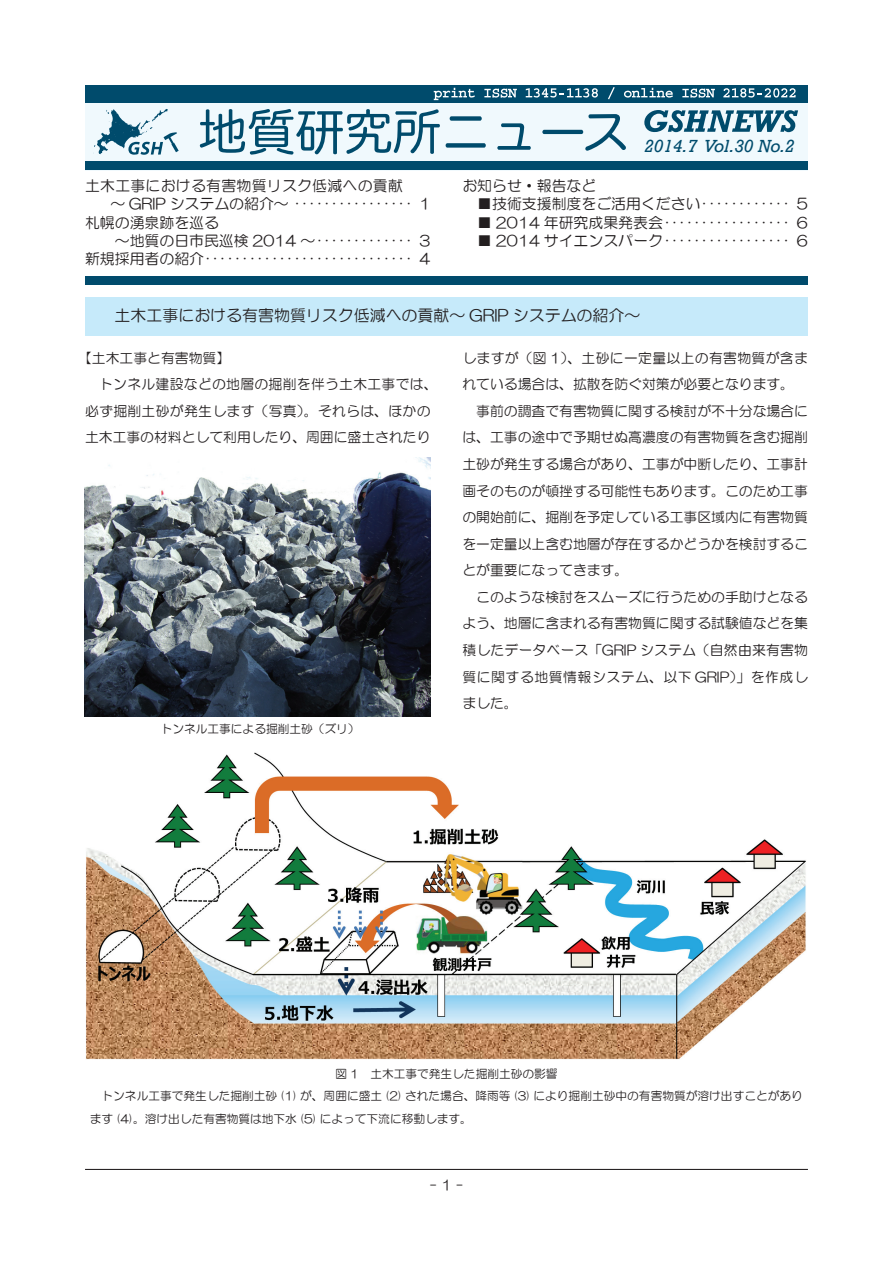
<style>
.page{position:relative;width:893px;height:1263px;background:#fff}
.page>*{position:absolute;margin:0;border:0;box-sizing:border-box;transform-origin:0 0}
.t1{font:italic 18px "Rockwell";color:#004b6c}
.t2{font:15.9px "HG Maru Gothic MPRO";color:#231f20}
.t3{font:14.85px/18px "HG Maru Gothic MPRO";color:#231f20}
.t4{font:14.85px "HG Maru Gothic MPRO";letter-spacing:.02em;color:#231f20}
.t5{font:13.8px/26.5px "HG Maru Gothic MPRO";color:#231f20}
.t6{font:13.8px/26.5px "HG Maru Gothic MPRO";letter-spacing:.02em;color:#231f20}
.t7{font:11.7px/22.4px "HG Maru Gothic MPRO";color:#231f20}
</style>
<div class="page">
<hr style="left:85px;top:1169px;width:723px;height:1px;background:#231f20">
<div style="left:85px;top:276px;width:723px;height:9px;background:#004b6c"></div>
<div style="left:85px;top:298px;width:723px;height:38px;background:#c6eafa"></div>
<img style="left:84px;top:457px;width:346px;height:259px">
<div style="left:85px;top:85px;width:723px;height:85px;background:#f0f9fd"></div>
<div style="left:85px;top:85px;width:723px;height:17px;background:#004b6c"></div>
<svg style="left:200px;top:109px;width:240px;height:46px"></svg>
<div style="left:450px;top:116px;width:32px;height:5px;background:#004b6c;border-radius:2px"></div>
<div style="left:446px;top:143px;width:40px;height:5px;background:#004b6c;border-radius:2px"></div>
<svg style="left:497px;top:123px;width:34px;height:27px"></svg>
<hr style="left:542px;top:130px;width:41px;height:4px;background:#004b6c;border-radius:2px">
<svg style="left:585px;top:114px;width:41px;height:37px"></svg>
<svg style="left:94px;top:109px;width:85px;height:46px"></svg>
<div style="left:85px;top:162px;width:723px;height:8px;background:#004b6c"></div>
<svg style="left:644px;top:110px;width:154px;height:22px"></svg>
<svg style="left:434px;top:88px;width:41px;height:12px"></svg>
<svg style="left:484px;top:89px;width:33px;height:9px"></svg>
<svg style="left:526px;top:88px;width:72px;height:10px"></svg>
<svg style="left:608px;top:87px;width:7px;height:12px"></svg>
<svg style="left:624px;top:88px;width:49px;height:10px"></svg>
<svg style="left:682px;top:89px;width:33px;height:9px"></svg>
<svg style="left:723px;top:88px;width:72px;height:10px"></svg>
<img style="left:86px;top:752px;width:720px;height:308px">
<p class="t4" style="left:85px;top:179px;width:334px">土木工事における有害物質リスク低減への貢献　</p>
<p class="t3" style="left:111px;top:195px;width:321px">～ GRIP システムの紹介～････････････････ 1</p>
<p class="t3" style="left:85px;top:213px;width:135px">札幌の湧泉跡を巡る</p>
<p class="t3" style="left:85px;top:231px;width:347px">　　～地質の日市民巡検 2014 ～･････････････ 3</p>
<p class="t3" style="left:85px;top:249px;width:347px">新規採用者の紹介････････････････････････････ 4</p>
<h1 class="t1" style="left:644px;top:136px;width:152px">2014.7 Vol.30 No.2</h1>
<p class="t3" style="left:462px;top:177px;width:347px">お知らせ・報告など<br>　■技術支援制度をご活用ください････････････ 5　■ 2014 年研究成果発表会･････････････････ 6　■ 2014 サイエンスパーク･････････････････ 6</p>
<p class="t2" style="left:115px;top:308px;width:527px">土木工事における有害物質リスク低減への貢献～ GRIP システムの紹介～</p>
<p class="t5" style="left:462px;top:344px;width:347px">しますが（図 1）、土砂に一定量以上の有害物質が含まれている場合は、拡散を防ぐ対策が必要となります。　事前の調査で有害物質に関する検討が不十分な場合には、工事の途中で予期せぬ高濃度の有害物質を含む掘削土砂が発生する場合があり、工事が中断したり、工事計画そのものが頓挫する可能性もあります。このため工事の開始前に、掘削を予定している工事区域内に有害物質を一定量以上含む地層が存在するかどうかを検討することが重要になってきます。<br>　このような検討をスムーズに行うための手助けとなるよう、地層に含まれる有害物質に関する試験値などを集積したデータベース「GRIP システム（自然由来有害物質に関する地質情報システム、以下 GRIP）」を作成しました。</p>
<p class="t6" style="left:85px;top:344px;width:354px;text-indent:-7px">【土木工事と有害物質】<br>　トンネル建設などの地層の掘削を伴う土木工事では、必ず掘削土砂が発生します（写真）。それらは、ほかの土木工事の材料として利用したり、周囲に盛土されたり</p>
<p class="t7" style="left:161px;top:717px;width:200px">トンネル工事による掘削土砂（ズリ）</p>
<p class="t7" style="left:90px;top:1063px;width:715px;text-indent:246px">図 1　土木工事で発生した掘削土砂の影響<br>　トンネル工事で発生した掘削土砂 (1) が、周囲に盛土 (2) された場合、降雨等 (3) により掘削土砂中の有害物質が溶け出すことがあります (4)。溶け出した有害物質は地下水 (5) によって下流に移動します。</p>
<p class="t5" style="left:430px;top:1171px;width:35px">- 1 -</p>
</div>
